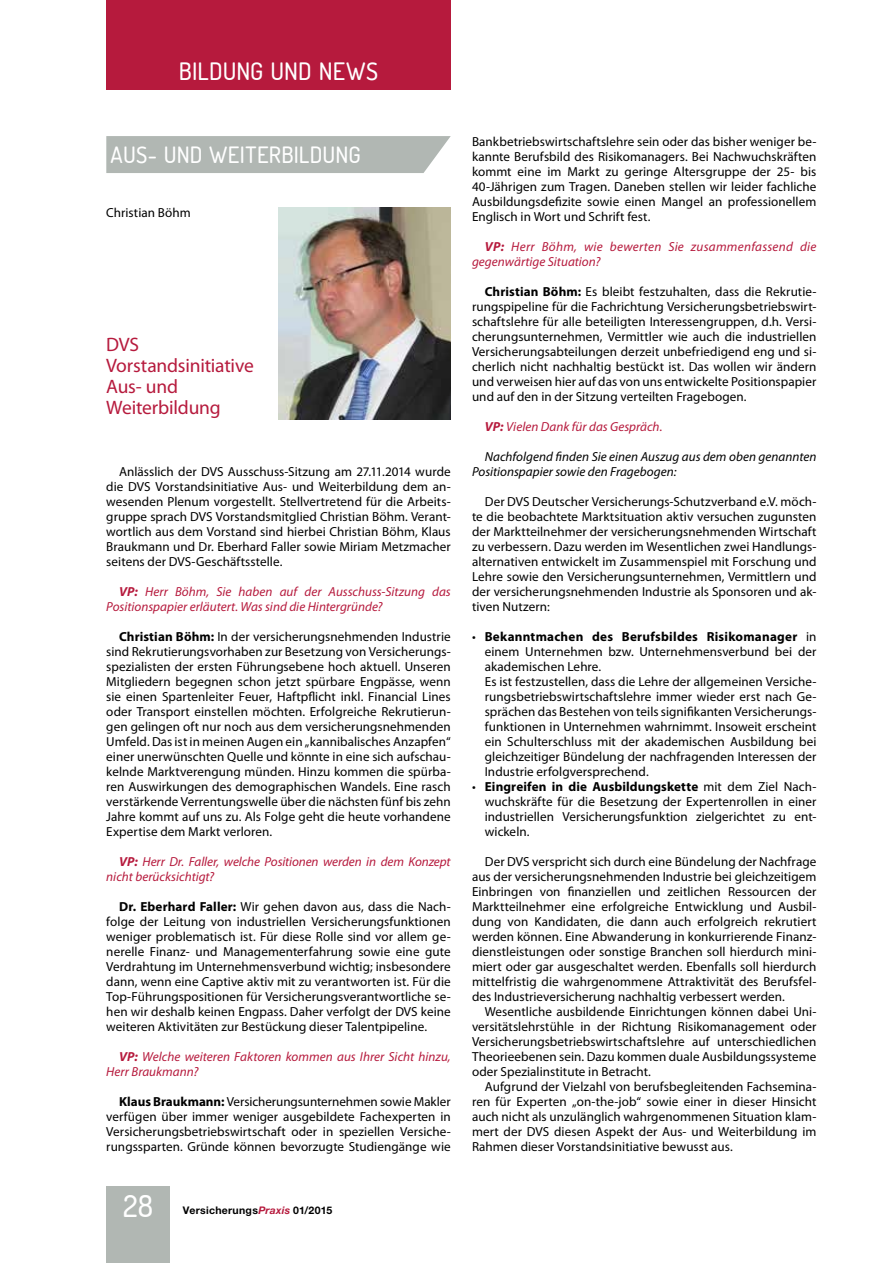
<style>
.page{position:relative;width:893px;height:1263px;background:#fff}
.page>*{position:absolute;margin:0;border:0;box-sizing:border-box;transform-origin:0 0}
.t1{font:500 30px "Dosis";color:#fff}
.t2{font:500 24px "Dosis";letter-spacing:-.005em;color:#fff}
.t3{font:500 22.5px "Dosis";letter-spacing:.005em;color:#fff}
.t4{font:19.5px/21px "Myriad Pro";letter-spacing:-.01em;color:#b61a3d}
.t5{font:13.2px/15px "Myriad Pro";letter-spacing:.005em;color:#000;text-align:justify}
.t6{font:italic 13.2px/15px "Myriad Pro";letter-spacing:.005em;color:#b61a3d}
.t7{font:italic 13.2px/15px "Myriad Pro";letter-spacing:.005em;color:#000}
.t8{font:700 10.5px "Helvetica Neue LT Std";letter-spacing:.025em;color:#000}
.s1{font-weight:700}
.s2{font-style:italic;color:#b61a3d}
</style>
<div class="page">
<div style="left:106px;top:1186px;width:64px;height:77px;background:#b1b7b3"></div>
<div style="left:106px;top:0;width:345px;height:89px;background:#b61a3d"></div>
<img style="left:278px;top:207px;width:173px;height:213px">
<div style="left:106px;top:136px;width:345px;height:37px;background:#b1b7b3"></div>
<h2 class="t2" style="left:179px;top:56px;width:201px">BILDUNG UND NEWS</h2>
<h3 class="t3" style="left:111px;top:140px;width:252px">AUS- UND WEITERBILDUNG</h3>
<p class="t5" style="left:472px;top:134px;width:346px">Bankbetriebswirtschaftslehre sein oder das bisher weniger be&shy;kannte Berufsbild des Risikomanagers. Bei Nachwuchskräften kommt eine im Markt zu geringe Altersgruppe der 25- bis 40-Jährigen zum Tragen. Daneben stellen wir leider fachliche Ausbildungsdefizite sowie einen Mangel an professionellem Englisch in Wort und Schrift fest.</p>
<p class="t6" style="left:472px;top:239px;width:346px;text-indent:13px"><span class="s1">VP:</span> Herr Böhm, wie bewerten Sie zusammenfassend die gegenwärtige Situation?</p>
<p class="t5" style="left:472px;top:284px;width:346px;text-indent:13px"><span class="s1">Christian Böhm:</span> Es bleibt festzuhalten, dass die Rekrutie&shy;rungspipeline für die Fachrichtung Versicherungsbetriebswirt&shy;schaftslehre für alle beteiligten Interessengruppen, d.h. Versi&shy;cherungsunternehmen, Vermittler wie auch die industriellen Versicherungsabteilungen derzeit unbefriedigend eng und si&shy;cherlich nicht nachhaltig bestückt ist. Das wollen wir ändern und verweisen hier auf das von uns entwickelte Positionspapier und auf den in der Sitzung verteilten Fragebogen.</p>
<p class="t6" style="left:485px;top:419px;width:179px"><span class="s1">VP:</span> Vielen Dank für das Gespräch.</p>
<p class="t7" style="left:472px;top:449px;width:346px;text-indent:13px">Nachfolgend finden Sie einen Auszug aus dem oben genannten<br>Positionspapier sowie den Fragebogen:</p>
<p class="t5" style="left:472px;top:494px;width:346px;text-indent:13px">Der DVS Deutscher Versicherungs-Schutzverband e.V. möch&shy;te die beobachtete Marktsituation aktiv versuchen zugunsten der Marktteilnehmer der versicherungsnehmenden Wirtschaft zu verbessern. Dazu werden im Wesentlichen zwei Handlungs&shy;alternativen entwickelt im Zusammenspiel mit Forschung und Lehre sowie den Versicherungsunternehmen, Vermittlern und der versicherungsnehmenden Industrie als Sponsoren und ak&shy;tiven Nutzern:</p>
<p class="t5" style="left:485px;top:629px;width:333px;text-align:left;text-indent:-13px">• <span class="s1">Bekanntmachen des Berufsbildes Risikomanager</span> in einem Unternehmen bzw. Unternehmensverbund bei der akademischen Lehre.<br>Es ist festzustellen, dass die Lehre der allgemeinen Versiche&shy;rungsbetriebswirtschaftslehre immer wieder erst nach Ge&shy;sprächen das Bestehen von teils signifikanten Versicherungs&shy;funktionen in Unternehmen wahrnimmt. Insoweit erscheint ein Schulterschluss mit der akademischen Ausbildung bei gleichzeitiger Bündelung der nachfragenden Interessen der Industrie erfolgversprechend.</p>
<p class="t5" style="left:485px;top:779px;width:333px;text-indent:-13px">• <span class="s1">Eingreifen in die Ausbildungskette</span> mit dem Ziel Nach&shy;wuchskräfte für die Besetzung der Expertenrollen in einer industriellen Versicherungsfunktion zielgerichtet zu ent&shy;wickeln.</p>
<p class="t5" style="left:472px;top:854px;width:346px;text-indent:13px">Der DVS verspricht sich durch eine Bündelung der Nachfrage aus der versicherungsnehmenden Industrie bei gleichzeitigem Einbringen von finanziellen und zeitlichen Ressourcen der Marktteilnehmer eine erfolgreiche Entwicklung und Ausbil&shy;dung von Kandidaten, die dann auch erfolgreich rekrutiert werden können. Eine Abwanderung in konkurrierende Finanz&shy;dienstleistungen oder sonstige Branchen soll hierdurch mini&shy;miert oder gar ausgeschaltet werden. Ebenfalls soll hierdurch mittelfristig die wahrgenommene Attraktivität des Berufsfel&shy;des Industrieversicherung nachhaltig verbessert werden.</p>
<p class="t5" style="left:472px;top:1004px;width:346px;text-indent:13px">Wesentliche ausbildende Einrichtungen können dabei Uni&shy;versitätslehrstühle in der Richtung Risikomanagement oder Versicherungsbetriebswirtschaftslehre auf unterschiedlichen Theorieebenen sein. Dazu kommen duale Ausbildungssysteme oder Spezialinstitute in Betracht.</p>
<p class="t5" style="left:472px;top:1079px;width:346px;text-indent:13px">Aufgrund der Vielzahl von berufsbegleitenden Fachsemina&shy;ren für Experten „on-the-job“ sowie einer in dieser Hinsicht auch nicht als unzulänglich wahrgenommenen Situation klam&shy;mert der DVS diesen Aspekt der Aus- und Weiterbildung im Rahmen dieser Vorstandsinitiative bewusst aus.</p>
<p class="t5" style="left:106px;top:205px;width:86px">Christian Böhm</p>
<h3 class="t4" style="left:106px;top:334px;width:149px">DVS<br>Vorstandsinitiative<br>Aus- und<br>Weiterbildung</h3>
<p class="t5" style="left:106px;top:463px;width:346px;text-indent:13px">Anlässlich der DVS Ausschuss-Sitzung am 27.11.2014 wurde die DVS Vorstandsinitiative Aus- und Weiterbildung dem an&shy;wesenden Plenum vorgestellt. Stellvertretend für die Arbeits&shy;gruppe sprach DVS Vorstandsmitglied Christian Böhm. Verant&shy;wortlich aus dem Vorstand sind hierbei Christian Böhm, Klaus Braukmann und Dr. Eberhard Faller sowie Miriam Metzmacher seitens der DVS-Geschäftsstelle.</p>
<p class="t6" style="left:106px;top:583px;width:346px;text-indent:13px"><span class="s1">VP:</span> Herr Böhm, Sie haben auf der Ausschuss-Sitzung das<br>Positionspapier erläutert. Was sind die Hintergründe?</p>
<p class="t5" style="left:106px;top:628px;width:346px;text-indent:13px"><span class="s1">Christian Böhm:</span> In der versicherungsnehmenden Industrie sind Rekrutierungsvorhaben zur Besetzung von Versicherungs&shy;spezialisten der ersten Führungsebene hoch aktuell. Unseren Mitgliedern begegnen schon jetzt spürbare Engpässe, wenn sie einen Spartenleiter Feuer, Haftpflicht inkl. Financial Lines oder Transport einstellen möchten. Erfolgreiche Rekrutierun&shy;gen gelingen oft nur noch aus dem versicherungsnehmenden Umfeld. Das ist in meinen Augen ein „kannibalisches Anzapfen“ einer unerwünschten Quelle und könnte in eine sich aufschau&shy;kelnde Marktverengung münden. Hinzu kommen die spürba&shy;ren Auswirkungen des demographischen Wandels. Eine rasch verstärkende Verrentungswelle über die nächsten fünf bis zehn Jahre kommt auf uns zu. Als Folge geht die heute vorhandene Expertise dem Markt verloren.</p>
<p class="t6" style="left:106px;top:853px;width:346px;text-indent:13px"><span class="s1">VP:</span> Herr Dr. Faller, welche Positionen werden in dem Konzept nicht berücksichtigt?</p>
<p class="t5" style="left:106px;top:898px;width:346px;text-indent:13px"><span class="s1">Dr. Eberhard Faller:</span> Wir gehen davon aus, dass die Nach&shy;folge der Leitung von industriellen Versicherungsfunktionen weniger problematisch ist. Für diese Rolle sind vor allem ge&shy;nerelle Finanz- und Managementerfahrung sowie eine gute Verdrahtung im Unternehmensverbund wichtig; insbesondere dann, wenn eine Captive aktiv mit zu verantworten ist. Für die Top-Führungspositionen für Versicherungsverantwortliche se&shy;hen wir deshalb keinen Engpass. Daher verfolgt der DVS keine weiteren Aktivitäten zur Bestückung dieser Talentpipeline.</p>
<p class="t6" style="left:106px;top:1048px;width:346px;text-indent:13px"><span class="s1">VP:</span> Welche weiteren Faktoren kommen aus Ihrer Sicht hinzu,<br>Herr Braukmann?</p>
<p class="t5" style="left:106px;top:1094px;width:346px;text-indent:13px"><span class="s1">Klaus Braukmann:</span> Versicherungsunternehmen sowie Makler verfügen über immer weniger ausgebildete Fachexperten in Versicherungsbetriebswirtschaft oder in speziellen Versiche&shy;rungssparten. Gründe können bevorzugte Studiengänge wie</p>
<h1 class="t1" style="left:123px;top:1187px;width:32px">28</h1>
<p class="t8" style="left:183px;top:1204px;width:151px">Versicherungs<span class="s2">Praxis</span> 01/2015</p>
</div>
